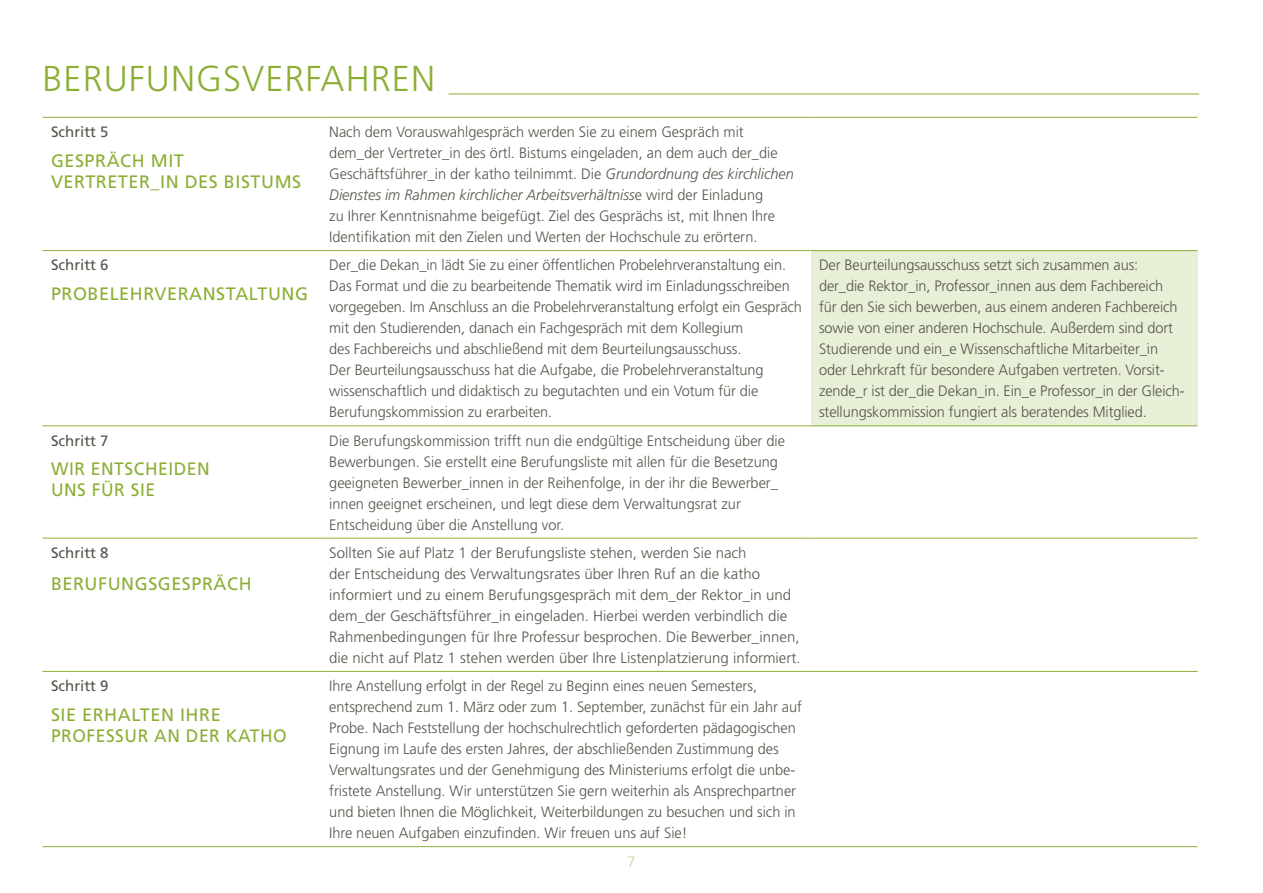
<style>
.page{position:relative;width:1263px;height:893px;background:#fff}
.page>*{position:absolute;margin:0;border:0;box-sizing:border-box;transform-origin:0 0}
.t1{font:300 36px "Frutiger LT Std";letter-spacing:.03em;color:#8baf35}
.t2{font:18px/21px "Frutiger LT Std";letter-spacing:.03em;color:#8baf35}
.t3{font:300 15px/21px "Frutiger LT Std";letter-spacing:-.005em;color:#57544b}
.t4{font:15px "Frutiger LT Std";color:#57544b}
.t5{font:300 15px "Frutiger LT Std";color:#c5d79a}
.s1{font-style:italic}
</style>
<div class="page">
<hr style="left:449px;top:94px;width:750px;height:1px;background:#8baf35">
<div style="left:810px;top:251px;width:387px;height:175px;background:#e8efd7"></div>
<hr style="left:43px;top:117px;width:278px;height:1px;background:#8baf35">
<hr style="left:321px;top:117px;width:489px;height:1px;background:#8baf35">
<hr style="left:810px;top:117px;width:387px;height:1px;background:#8baf35">
<hr style="left:43px;top:425px;width:278px;height:1px;background:#8baf35">
<hr style="left:321px;top:425px;width:489px;height:1px;background:#8baf35">
<hr style="left:43px;top:538px;width:278px;height:1px;background:#8baf35">
<hr style="left:321px;top:538px;width:489px;height:1px;background:#8baf35">
<hr style="left:43px;top:671px;width:278px;height:1px;background:#8baf35">
<hr style="left:321px;top:671px;width:489px;height:1px;background:#8baf35">
<hr style="left:43px;top:846px;width:278px;height:1px;background:#8baf35">
<hr style="left:321px;top:846px;width:489px;height:1px;background:#8baf35">
<hr style="left:43px;top:250px;width:278px;height:1px;background:#8baf35">
<hr style="left:321px;top:250px;width:489px;height:1px;background:#8baf35">
<hr style="left:810px;top:250px;width:387px;height:1px;background:#8baf35">
<hr style="left:810px;top:425px;width:387px;height:1px;background:#8baf35">
<hr style="left:810px;top:538px;width:387px;height:1px;background:#8baf35">
<hr style="left:810px;top:671px;width:387px;height:1px;background:#8baf35">
<hr style="left:810px;top:846px;width:387px;height:1px;background:#8baf35">
<h1 class="t1" style="left:43px;top:58px;width:394px">BERUFUNGSVERFAHREN</h1>
<p class="t4" style="left:51px;top:123px;width:59px">Schritt 5</p>
<p class="t2" style="left:51px;top:150px;width:252px">GESPRÄCH MIT<br>VERTRETER_IN DES BISTUMS</p>
<p class="t3" style="left:329px;top:122px;width:466px">Nach dem Vorauswahlgespräch werden Sie zu einem Gespräch mit dem_der Vertreter_in des örtl. Bistums eingeladen, an dem auch der_die Geschäftsführer_in der katho teilnimmt. Die <span class="s1">Grundordnung des kirchlichen Dienstes im Rahmen kirchlicher Arbeitsverhältniss</span>e wird der Einladung<br>zu Ihrer Kenntnisnahme beigefügt. Ziel des Gesprächs ist, mit Ihnen Ihre Identifikation mit den Zielen und Werten der Hochschule zu erörtern.</p>
<p class="t4" style="left:51px;top:256px;width:59px">Schritt 6</p>
<p class="t2" style="left:51px;top:283px;width:259px">PROBELEHRVERANSTALTUNG</p>
<p class="t3" style="left:329px;top:255px;width:474px">Der_die Dekan_in lädt Sie zu einer öffentlichen Probelehrveranstaltung ein.<br>Das Format und die zu bearbeitende Thematik wird im Einladungsschreiben vorgegeben. Im Anschluss an die Probelehrveranstaltung erfolgt ein Gespräch mit den Studierenden, danach ein Fachgespräch mit dem Kollegium<br>des Fachbereichs und abschließend mit dem Beurteilungsausschuss.<br>Der Beurteilungsausschuss hat die Aufgabe, die Probelehrveranstaltung wissenschaftlich und didaktisch zu begutachten und ein Votum für die Berufungskommission zu erarbeiten.</p>
<p class="t3" style="left:819px;top:255px;width:364px">Der Beurteilungsausschuss setzt sich zusammen aus: der_die Rektor_in, Professor_innen aus dem Fachbereich für den Sie sich bewerben, aus einem anderen Fachbereich sowie von einer anderen Hochschule. Außerdem sind dort Studierende und ein_e Wissenschaftliche Mitarbeiter_in oder Lehrkraft für besondere Aufgaben vertreten. Vorsit&shy;zende_r ist der_die Dekan_in. Ein_e Professor_in der Gleich-- stellungskommission fungiert als beratendes Mitglied.</p>
<p class="t4" style="left:51px;top:432px;width:59px">Schritt 7</p>
<p class="t2" style="left:51px;top:458px;width:160px">WIR ENTSCHEIDEN<br>UNS FÜR SIE</p>
<p class="t3" style="left:329px;top:430px;width:457px">Die Berufungskommission trifft nun die endgültige Entscheidung über die Bewerbungen. Sie erstellt eine Berufungsliste mit allen für die Besetzung geeigneten Bewerber_innen in der Reihenfolge, in der ihr die Bewerber_ innen geeignet erscheinen, und legt diese dem Verwaltungsrat zur Entscheidung über die Anstellung vor.</p>
<p class="t4" style="left:51px;top:544px;width:59px">Schritt 8</p>
<p class="t2" style="left:51px;top:574px;width:202px">BERUFUNGSGESPRÄCH</p>
<p class="t3" style="left:329px;top:542px;width:473px">Sollten Sie auf Platz 1 der Berufungsliste stehen, werden Sie nach<br>der Entscheidung des Verwaltungsrates über Ihren Ruf an die katho informiert und zu einem Berufungsgespräch mit dem_der Rektor_in und dem_der Geschäftsführer_in eingeladen. Hierbei werden verbindlich die Rahmenbedingungen für Ihre Professur besprochen. Die Bewerber_innen, die nicht auf Platz 1 stehen werden über Ihre Listenplatzierung informiert.</p>
<p class="t4" style="left:51px;top:677px;width:59px">Schritt 9</p>
<p class="t2" style="left:51px;top:704px;width:237px">SIE ERHALTEN IHRE<br>PROFESSUR AN DER KATHO</p>
<p class="t3" style="left:329px;top:676px;width:474px">Ihre Anstellung erfolgt in der Regel zu Beginn eines neuen Semesters, entsprechend zum 1. März oder zum 1. September, zunächst für ein Jahr auf Probe. Nach Feststellung der hochschulrechtlich geforderten pädagogischen Eignung im Laufe des ersten Jahres, der abschließenden Zustimmung des Verwaltungsrates und der Genehmigung des Ministeriums erfolgt die unbe&shy;fristete Anstellung. Wir unterstützen Sie gern weiterhin als Ansprechpartner und bieten Ihnen die Möglichkeit, Weiterbildungen zu besuchen und sich in Ihre neuen Aufgaben einzufinden. Wir freuen uns auf Sie!</p>
<p class="t5" style="left:627px;top:853px;width:10px">7</p>
</div>
